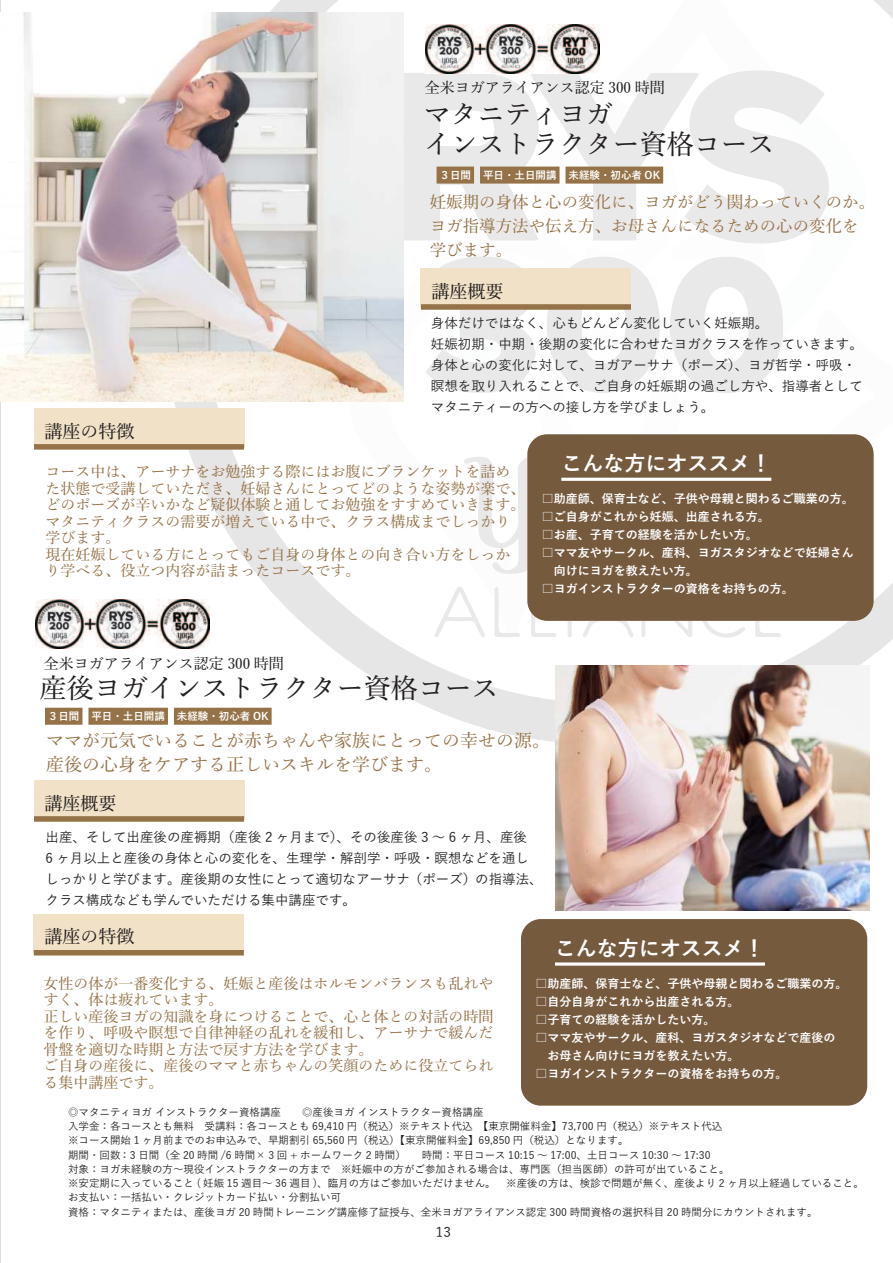
<style>
.page{position:relative;width:893px;height:1263px;background:#fff}
.page>*{position:absolute;margin:0;border:0;box-sizing:border-box;transform-origin:0 0}
.t1{font:500 27px/30px "Yu Min";color:#231f20}
.t2{font:700 21px "Yu Go";color:#fff}
.t3{font:500 18px/24px "Yu Min";color:#957247}
.t4{font:500 18px "Yu Min";color:#231f20}
.t5{font:500 16.5px/24px "Yu Min";color:#957247}
.t6{font:500 15px/16.5px "Yu Min";color:#957247}
.t7{font:500 15px "Yu Min";color:#231f20}
.t8{font:500 13.5px/21px "Yu Go";color:#231f20}
.t9{font:700 12px/18px "Yu Go";color:#fff}
.t10{font:500 10.5px/14.2px "Yu Go";color:#231f20}
.t11{font:700 10.5px "Yu Go";color:#fff}
</style>
<div class="page">
<svg style="left:0;top:0;width:1px;height:1263px"></svg>
<svg style="left:163px;top:12px;width:730px;height:730px"></svg>
<svg style="left:263px;top:0;width:630px;height:638px"></svg>
<img style="left:0;top:13px;width:404px;height:389px">
<img style="left:555px;top:666px;width:314px;height:244px">
<img style="left:426px;top:25px;width:173px;height:49px">
<img style="left:36px;top:599px;width:173px;height:49px">
<div style="left:34px;top:914px;width:210px;height:39px;background:#f1e1c6"></div>
<div style="left:34px;top:950px;width:210px;height:5px;background:#957247"></div>
<div style="left:34px;top:780px;width:210px;height:39px;background:#f1e1c6"></div>
<div style="left:34px;top:816px;width:210px;height:6px;background:#957247"></div>
<div style="left:45px;top:708px;width:37px;height:17px;background:#957247"></div>
<div style="left:88px;top:708px;width:80px;height:17px;background:#957247"></div>
<div style="left:174px;top:708px;width:98px;height:17px;background:#957247"></div>
<div style="left:34px;top:408px;width:210px;height:39px;background:#f1e1c6"></div>
<div style="left:34px;top:444px;width:210px;height:6px;background:#957247"></div>
<div style="left:527px;top:434px;width:347px;height:187px;background:#755a3e;border-radius:20px"></div>
<hr style="left:561px;top:478px;width:210px;height:3px;background:#fff">
<div style="left:421px;top:268px;width:210px;height:40px;background:#f1e1c6"></div>
<div style="left:421px;top:304px;width:210px;height:6px;background:#957247"></div>
<div style="left:437px;top:167px;width:37px;height:17px;background:#957247"></div>
<div style="left:480px;top:167px;width:79px;height:17px;background:#957247"></div>
<div style="left:565px;top:167px;width:98px;height:17px;background:#957247"></div>
<div style="left:521px;top:919px;width:346px;height:187px;background:#755a3e;border-radius:20px"></div>
<svg style="left:555px;top:962px;width:210px;height:4px"></svg>
<h3 class="t7" style="left:425px;top:74px;width:241px">全米ヨガアライアンス認定 300 時間</h3>
<h1 class="t1" style="left:424px;top:96px;width:353px">マタニティヨガ<br>インストラクター資格コース</h1>
<p class="t11" style="left:440px;top:170px;width:222px">３日間 平日・土日開講 未経験・初心者 OK</p>
<h3 class="t5" style="left:430px;top:188px;width:447px">妊娠期の身体と心の変化に、ヨガがどう関わっていくのか。ヨガ指導方法や伝え方、お母さんになるための心の変化を学びます。</h3>
<h3 class="t4" style="left:431px;top:274px;width:73px">講座概要</h3>
<h3 class="t4" style="left:45px;top:414px;width:92px">講座の特徴</h3>
<p class="t8" style="left:431px;top:311px;width:434px">身体だけではなく、心もどんどん変化していく妊娠期。<br>妊娠初期・中期・後期の変化に合わせたヨガクラスを作っていきます。身体と心の変化に対して、ヨガアーサナ（ポーズ）、ヨガ哲学・呼吸・瞑想を取り入れることで、ご自身の妊娠期の過ごし方や、指導者としてマタニティーの方への接し方を学びましょう。</p>
<h3 class="t6" style="left:46px;top:462px;width:482px">コース中は、アーサナをお勉強する際にはお腹にブランケットを詰めた状態で受講していただき、妊婦さんにとってどのような姿勢が楽で、どのポーズが辛いかなど疑似体験と通してお勉強をすすめていきます。マタニティクラスの需要が増えている中で、クラス構成までしっかり学びます。<br>現在妊娠している方にとってもご自身の身体との向き合い方をしっかり学べる、役立つ内容が詰まったコースです。</h3>
<h3 class="t7" style="left:44px;top:650px;width:241px">全米ヨガアライアンス認定 300 時間</h3>
<h1 class="t1" style="left:40px;top:670px;width:461px">産後ヨガインストラクター資格コース</h1>
<p class="t11" style="left:48px;top:711px;width:222px">３日間 平日・土日開講 未経験・初心者 OK</p>
<h2 class="t2" style="left:561px;top:451px;width:211px">こんな方にオススメ！</h2>
<p class="t9" style="left:542px;top:490px;width:313px">□助産師、保育士など、子供や母親と関わるご職業の方。</p>
<p class="t9" style="left:542px;top:508px;width:229px">□ご自身がこれから妊娠、出産される方。</p>
<p class="t9" style="left:542px;top:526px;width:217px">□お産、子育ての経験を活かしたい方。</p>
<p class="t9" style="left:542px;top:544px;width:313px">□ママ友やサークル、産科、ヨガスタジオなどで妊婦さん　向けにヨガを教えたい方。</p>
<p class="t9" style="left:542px;top:580px;width:253px">□ヨガインストラクターの資格をお持ちの方。</p>
<h3 class="t3" style="left:46px;top:727px;width:505px">ママが元気でいることが赤ちゃんや家族にとっての幸せの源。産後の心身をケアする正しいスキルを学びます。</h3>
<h3 class="t4" style="left:45px;top:786px;width:74px">講座概要</h3>
<p class="t8" style="left:46px;top:824px;width:499px">出産、そして出産後の産褥期（産後 2 ヶ月まで）、その後産後 3 ～ 6 ヶ月、産後<br>6 ヶ月以上と産後の身体と心の変化を、生理学・解剖学・呼吸・瞑想などを通ししっかりと学びます。産後期の女性にとって適切なアーサナ（ポーズ）の指導法、クラス構成なども学んでいただける集中講座です。</p>
<h3 class="t4" style="left:44px;top:920px;width:92px">講座の特徴</h3>
<h2 class="t2" style="left:555px;top:936px;width:211px">こんな方にオススメ！</h2>
<p class="t9" style="left:535px;top:975px;width:313px">□助産師、保育士など、子供や母親と関わるご職業の方。</p>
<p class="t9" style="left:535px;top:993px;width:205px">□自分自身がこれから出産される方。</p>
<p class="t9" style="left:535px;top:1011px;width:181px">□子育ての経験を活かしたい方。</p>
<p class="t9" style="left:535px;top:1029px;width:301px">□ママ友やサークル、産科、ヨガスタジオなどで産後の　お母さん向けにヨガを教えたい方。</p>
<p class="t9" style="left:535px;top:1065px;width:253px">□ヨガインストラクターの資格をお持ちの方。</p>
<h3 class="t6" style="left:44px;top:974px;width:451px">女性の体が一番変化する、妊娠と産後はホルモンバランスも乱れやすく、体は疲れています。<br>正しい産後ヨガの知識を身につけることで、心と体との対話の時間を作り、呼吸や瞑想で自律神経の乱れを緩和し、アーサナで緩んだ骨盤を適切な時期と方法で戻す方法を学びます。<br>ご自身の産後に、産後のママと赤ちゃんの笑顔のために役立てられる集中講座です。</h3>
<p class="t10" style="left:68px;top:1104px;width:797px">◎マタニティヨガ インストラクター資格講座　　◎産後ヨガ インストラクター資格講座<br>入学金：各コースとも無料　受講料：各コースとも 69,410 円（税込）※テキスト代込　【東京開催料金】73,700 円（税込）※テキスト代込<br>※コース開始 1 ヶ月前までのお申込みで、早期割引 65,560 円（税込）【東京開催料金】69,850 円（税込）となります。<br>期間・回数 ：3 日間（全 20 時間 /6 時間× 3 回 + ホームワーク 2 時間）　　時間：平日コース 10:15 ～ 17:00、土日コース 10:30 ～ 17:30　<br>対象：ヨガ未経験の方～現役インストラクターの方まで　※妊娠中の方がご参加される場合は、専門医（担当医師）の許可が出ていること。<br>※安定期に入っていること ( 妊娠 15 週目～ 36 週目 )、臨月の方はご参加いただけません。　※産後の方は、検診で問題が無く、産後より 2 ヶ月以上経過していること。お支払い：一括払い・クレジットカード払い・分割払い可<br>資格：マタニティまたは、産後ヨガ 20 時間トレーニング講座修了証授与、全米ヨガアライアンス認定 300 時間資格の選択科目 20 時間分にカウントされます。</p>
<p class="t8" style="left:436px;top:1219px;width:16px">13</p>
</div>
